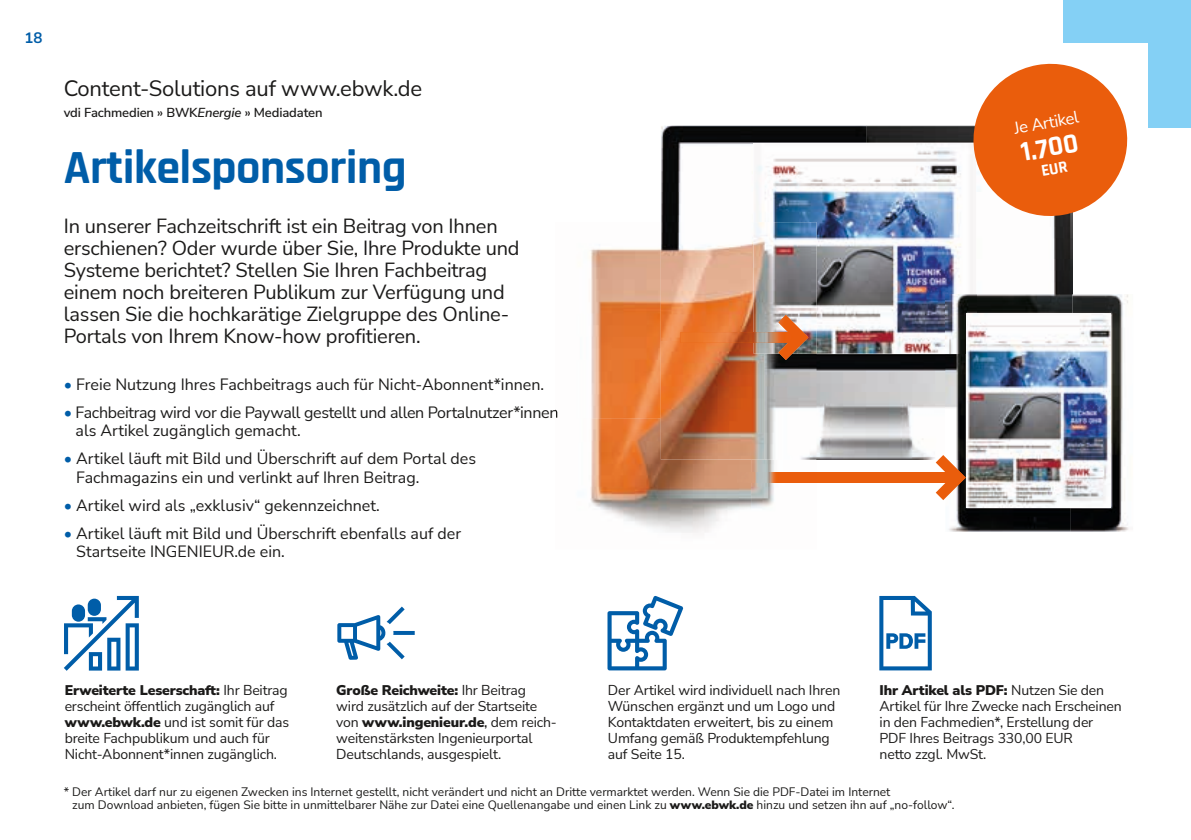
<style>
.page{position:relative;width:1191px;height:840px;background:#fff}
.page>*{position:absolute;margin:0;border:0;box-sizing:border-box;transform-origin:0 0}
.t1{font:700 48px "Rajdhani";letter-spacing:-.01em;color:#005da8}
.t2{font:700 28.2px "Rajdhani";color:#fff}
.t3{font:22px "Nunito Sans";letter-spacing:-.01em;color:#1b1a19}
.t4{font:20px/22px "Nunito Sans";letter-spacing:-.01em;color:#1b1a19}
.t5{font:16.6px "Nunito Sans";color:#fff}
.t6{font:16px/18.6px "Nunito Sans";color:#1b1a19}
.t7{font:16px/18.6px "Nunito Sans";letter-spacing:-.02em;color:#1b1a19}
.t8{font:700 15px "Nunito Sans";color:#005da8}
.t9{font:14px/16px "Nunito Sans";letter-spacing:-.01em;color:#1b1a19}
.t10{font:600 13px "Nunito Sans";letter-spacing:-.01em;color:#1b1a19}
.t11{font:12px/13px "Nunito Sans";color:#1b1a19}
.s1{font-style:italic}
.s2{color:#005da8}
.s3{font-weight:900}
.s4{font-weight:600}
</style>
<div class="page">
<img style="left:661px;top:126px;width:306px;height:66px">
<img style="left:661px;top:192px;width:92px;height:149px">
<img style="left:1053px;top:222px;width:19px;height:72px">
<img style="left:764px;top:353px;width:181px;height:106px">
<img style="left:753px;top:143px;width:220px;height:210px">
<img style="left:1070px;top:294px;width:59px;height:237px">
<img style="left:949px;top:459px;width:121px;height:72px">
<img style="left:945px;top:294px;width:127px;height:165px">
<img style="left:945px;top:294px;width:31px;height:59px">
<img style="left:966px;top:314px;width:145px;height:192px">
<div style="left:737px;top:472px;width:222px;height:10px;background:#ea5d0c"></div>
<svg style="left:935px;top:455px;width:30px;height:45px"></svg>
<svg style="left:64px;top:595px;width:75px;height:75px"></svg>
<svg style="left:337px;top:606px;width:78px;height:53px"></svg>
<svg style="left:607px;top:595px;width:76px;height:75px"></svg>
<svg style="left:879px;top:595px;width:52px;height:75px"></svg>
<img style="left:557px;top:248px;width:104px;height:170px">
<img style="left:590px;top:418px;width:161px;height:115px">
<img style="left:751px;top:459px;width:65px;height:49px">
<img style="left:661px;top:341px;width:103px;height:118px">
<img style="left:753px;top:222px;width:63px;height:131px">
<img style="left:680px;top:332px;width:98px;height:10px">
<img style="left:778px;top:315px;width:30px;height:15px">
<img style="left:778px;top:330px;width:30px;height:30px">
<img style="left:737px;top:472px;width:79px;height:10px">
<div style="left:1063px;top:0;width:128px;height:43px;background:#84d0f5"></div>
<div style="left:1148px;top:0;width:43px;height:128px;background:#84d0f5"></div>
<svg style="left:967px;top:63px;width:161px;height:159px"></svg>
<p class="t8" style="left:25px;top:27px;width:19px">18</p>
<h3 class="t3" style="left:64px;top:73px;width:360px">Content-Solutions auf www.ebwk.de</h3>
<p class="t10" style="left:64px;top:103px;width:260px">vdi Fachmedien » BWK<span class="s1">Energie</span> » Mediadaten</p>
<h1 class="t1" style="left:64px;top:138px;width:344px">Artikelsponsoring</h1>
<p class="t4" style="left:64px;top:214px;width:457px">In unserer Fachzeitschrift ist ein Beitrag von Ihnen erschienen? Oder wurde über Sie, Ihre Produkte und Systeme berichtet? Stellen Sie Ihren Fachbeitrag einem noch breiteren Publikum zur Verfügung und lassen Sie die hochkarätige Zielgruppe des Online-Portals von Ihrem Know-how profitieren.</p>
<p class="t6" style="left:64px;top:374px;width:482px"><span class="s2">•</span> Freie Nutzung Ihres Fachbeitrags auch für Nicht-Abonnent*innen.</p>
<p class="t7" style="left:76px;top:402px;width:484px;text-indent:-12px"><span class="s2">•</span> Fachbeitrag wird vor die Paywall gestellt und allen Portalnutzer*innen als Artikel zugänglich gemacht.</p>
<p class="t6" style="left:76px;top:448px;width:401px;text-indent:-12px"><span class="s2">•</span> Artikel läuft mit Bild und Überschrift auf dem Portal des<br>Fach magazins ein und verlinkt auf Ihren Beitrag.</p>
<p class="t6" style="left:64px;top:495px;width:317px"><span class="s2">•</span> Artikel wird als „exklusiv“ gekennzeichnet.</p>
<p class="t6" style="left:76px;top:523px;width:386px;text-indent:-12px"><span class="s2">•</span> Artikel läuft mit Bild und Überschrift ebenfalls auf der<br>Startseite INGENIEUR.de ein.</p>
<p class="t5" style="left:1012px;top:117px;width:67px;rotate:-10deg">Je Artikel</p>
<h2 class="t2" style="left:1018px;top:135px;width:59px;rotate:-10deg">1.700</h2>
<p class="t9" style="left:65px;top:681px;width:226px"><span class="s3">Erweiterte Leserschaft:</span> Ihr Beitrag erscheint öffentlich zugänglich auf <span class="s3">www.ebwk.de</span> und ist somit für das breite Fach publikum und auch für Nicht-Abonnent*innen zugänglich.</p>
<p class="t9" style="left:336px;top:681px;width:222px"><span class="s3">Große Reichweite:</span> Ihr Beitrag wird zusätzlich auf der Startseite von <span class="s3">www.ingenieur.de</span><span class="s4">,</span> dem reich&shy;weitenstärksten Ingenieur portal Deutschlands, ausgespielt.</p>
<p class="t9" style="left:608px;top:681px;width:234px">Der Artikel wird individuell nach Ihren<br>Wünschen ergänzt und um Logo und<br>Kontakt daten erweitert, bis zu einem<br>Umfang gemäß Produkt empfehlung auf Seite 15.</p>
<p class="t9" style="left:879px;top:681px;width:244px"><span class="s3">Ihr Artikel als PDF:</span> Nutzen Sie den<br>Artikel für Ihre Zwecke nach Erscheinen in den Fachmedien*, Erstellung der<br>PDF Ihres Beitrags 330,00 EUR<br>netto zzgl. MwSt.</p>
<p class="t11" style="left:72px;top:784px;width:883px;text-indent:-8px">* Der Artikel darf nur zu eigenen Zwecken ins Internet gestellt, nicht verändert und nicht an Dritte vermarktet werden. Wenn Sie die PDF-Datei im Internet<br>zum Download anbieten, fügen Sie bitte in unmittelbarer Nähe zur Datei eine Quellenangabe und einen Link zu <span class="s3">www.ebwk.de</span> hinzu und setzen ihn auf „no-follow“.</p>
</div>
